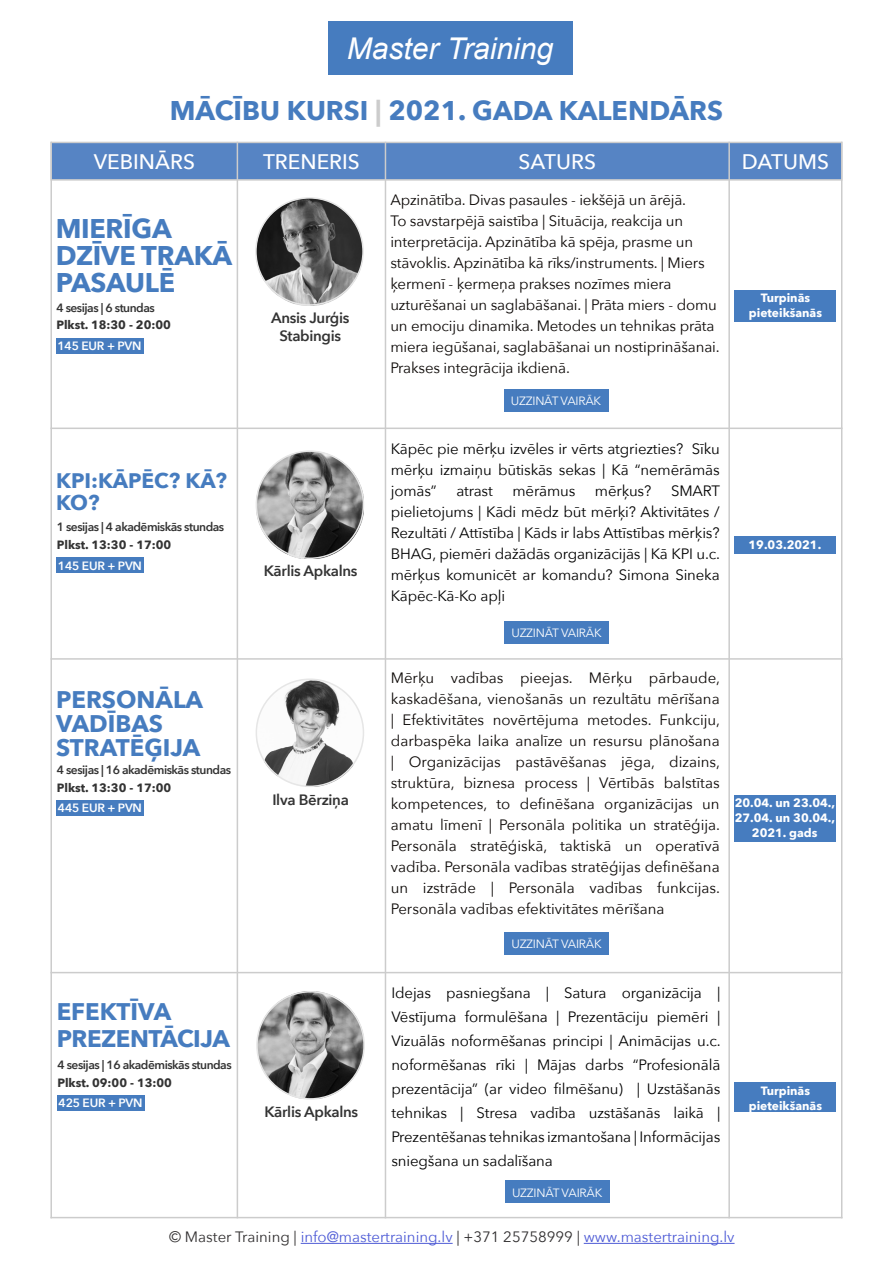
<style>
.page{position:relative;width:893px;height:1263px;background:#fff}
.page>*{position:absolute;margin:0;border:0;box-sizing:border-box;transform-origin:0 0}
.t1{font:italic 30px "Arial";color:#fff}
.t2{font:700 27px/27px "Avenir Next";letter-spacing:-.01em;color:#467cbf}
.t3{font:700 24px/24px "Avenir Next";color:#467cbf}
.t4{font:700 24px/27px "Avenir Next";letter-spacing:-.02em;color:#467cbf}
.t5{font:500 21px "Avenir Next";color:#fff}
.t6{font:700 21px/22.5px "Avenir Next";color:#467cbf}
.t7{font:15px/21px "Avenir Next";letter-spacing:-.01em;color:#0c0806}
.t8{font:15px/21px "Avenir Next";letter-spacing:-.01em;color:#000;text-align:justify}
.t9{font:15px "Avenir Next";color:#4f5cd6}
.t10{font:600 15px/18px "Avenir Next";letter-spacing:-.02em;color:#333;text-align:center}
.t11{font:600 12px "Avenir Next";letter-spacing:-.04em;color:#333}
.t12{font:700 12px/15px "Avenir Next";color:#fff;text-align:center}
.t13{font:700 12px "Avenir Next";color:#333}
.t14{font:12px "Avenir Next";letter-spacing:-.02em;color:#fff}
.t15{font:600 12px "Avenir Next";letter-spacing:-.02em;color:#fff}
.s1{color:#ccc}
.s2{color:#312f30}
</style>
<div class="page">
<img style="left:258px;top:200px;width:103px;height:105px">
<div style="left:50px;top:142px;width:792px;height:39px;background:#5684c4;border:2px solid #ccc"></div>
<div style="left:327px;top:21px;width:245px;height:54px;background:#467cbf"></div>
<hr style="left:301px;top:1243px;width:152px;height:1px;background:#4f5cd6">
<hr style="left:584px;top:1243px;width:151px;height:1px;background:#4f5cd6">
<hr style="left:50px;top:428px;width:792px;height:1px;background:#ccc">
<hr style="left:50px;top:658px;width:792px;height:2px;background:#ccc">
<hr style="left:50px;top:972px;width:792px;height:1px;background:#ccc">
<hr style="left:50px;top:1217px;width:792px;height:1px;background:#ccc">
<hr style="left:50px;top:142px;width:2px;height:1076px;background:#ccc">
<hr style="left:841px;top:142px;width:1px;height:1076px;background:#ccc">
<hr style="left:237px;top:142px;width:1px;height:1076px;background:#ccc">
<hr style="left:385px;top:142px;width:1px;height:1076px;background:#ccc">
<hr style="left:728px;top:142px;width:2px;height:1076px;background:#ccc">
<div style="left:734px;top:537px;width:101px;height:17px;background:#467cbf"></div>
<img style="left:256px;top:453px;width:107px;height:105px">
<div style="left:56px;top:558px;width:88px;height:15px;background:#467cbf"></div>
<div style="left:504px;top:621px;width:105px;height:22px;background:#467cbf"></div>
<div style="left:256px;top:450px;width:108px;height:109px;border:2px solid #e6e6e6;border-radius:50%"></div>
<div style="left:56px;top:338px;width:87px;height:15px;background:#467cbf"></div>
<div style="left:504px;top:389px;width:104px;height:22px;background:#467cbf"></div>
<div style="left:255px;top:197px;width:109px;height:109px;border:2px solid #e6e6e6;border-radius:50%"></div>
<div style="left:735px;top:1082px;width:101px;height:30px;background:#467cbf"></div>
<img style="left:259px;top:992px;width:104px;height:107px">
<div style="left:57px;top:1095px;width:87px;height:16px;background:#467cbf"></div>
<div style="left:505px;top:1181px;width:104px;height:22px;background:#467cbf"></div>
<div style="left:256px;top:991px;width:109px;height:108px;border:2px solid #e6e6e6;border-radius:50%"></div>
<img style="left:256px;top:681px;width:107px;height:105px">
<div style="left:56px;top:800px;width:88px;height:16px;background:#467cbf"></div>
<div style="left:504px;top:932px;width:105px;height:22px;background:#467cbf"></div>
<div style="left:256px;top:678px;width:108px;height:109px;border:2px solid #e6e6e6;border-radius:50%"></div>
<div style="left:734px;top:795px;width:101px;height:46px;background:#467cbf"></div>
<div style="left:735px;top:290px;width:101px;height:31px;background:#467cbf"></div>
<h1 class="t1" style="left:347px;top:29px;width:208px">Master Training</h1>
<h2 class="t2" style="left:170px;top:97px;width:555px">MĀCĪBU KURSI <span class="s1">|</span> 2021. GADA KALENDĀRS</h2>
<h3 class="t5" style="left:94px;top:144px;width:103px">VEBINĀRS</h3>
<h3 class="t5" style="left:263px;top:144px;width:98px">TRENERIS</h3>
<h3 class="t5" style="left:519px;top:144px;width:79px">SATURS</h3>
<h3 class="t5" style="left:742px;top:144px;width:88px">DATUMS</h3>
<h2 class="t2" style="left:56px;top:214px;width:178px">MIERĪGA<br>DZĪVE TRAKĀ<br>PASAULĒ</h2>
<p class="t11" style="left:56px;top:297px;width:100px">4 sesijas | 6 stundas</p>
<p class="t15" style="left:58px;top:335px;width:86px">145 EUR + PVN</p>
<p class="t13" style="left:56px;top:315px;width:116px">Plkst. 18:30 - 20:00</p>
<p class="t10" style="left:271px;top:309px;width:80px">Ansis Jurģis<br>Stabingis</p>
<h3 class="t6" style="left:56px;top:469px;width:172px">KPI:KĀPĒC? KĀ?<br>KO?</h3>
<p class="t13" style="left:57px;top:534px;width:116px">Plkst. 13:30 - 17:00</p>
<p class="t11" style="left:57px;top:517px;width:169px">1 sesijas | 4 akadēmiskās stundas</p>
<p class="t15" style="left:58px;top:555px;width:86px">145 EUR + PVN</p>
<p class="t10" style="left:264px;top:562px;width:95px">Kārlis Apkalns</p>
<h3 class="t3" style="left:56px;top:687px;width:149px">PERSONĀLA<br>VADĪBAS<br>STRATĒĢIJA</h3>
<p class="t11" style="left:57px;top:760px;width:176px">4 sesijas | 16 akadēmiskās stundas</p>
<p class="t15" style="left:58px;top:798px;width:86px">445 EUR + PVN</p>
<p class="t13" style="left:57px;top:777px;width:116px">Plkst. 13:30 - 17:00</p>
<p class="t10" style="left:272px;top:790px;width:78px">Ilva Bērziņa</p>
<h3 class="t4" style="left:57px;top:998px;width:175px">EFEKTĪVA<br>PREZENTĀCIJA</h3>
<p class="t13" style="left:57px;top:1072px;width:116px">Plkst. 09:00 - 13:00</p>
<p class="t11" style="left:57px;top:1055px;width:176px">4 sesijas | 16 akadēmiskās stundas</p>
<p class="t15" style="left:59px;top:1093px;width:86px">425 EUR + PVN</p>
<p class="t10" style="left:264px;top:1102px;width:95px">Kārlis Apkalns</p>
<p class="t7" style="left:390px;top:189px;width:331px">Apzinātība. Divas pasaules - iekšējā un ārējā.<br>To savstarpējā saistība | Situācija, reakcija un interpretācija. Apzinātība kā spēja, prasme un stāvoklis. Apzinātība kā rīks/instruments. | Miers ķermenī - ķermeņa prakses nozīmes miera uzturēšanai un saglabāšanai. | Prāta miers - domu un emociju dinamika. Metodes un tehnikas prāta miera iegūšanai, saglabāšanai un nostiprināšanai.<br>Prakses integrācija ikdienā.</p>
<p class="t14" style="left:511px;top:391px;width:92px">UZZINĀT VAIRĀK</p>
<p class="t8" style="left:391px;top:437px;width:330px">Kāpēc pie mērķu izvēles ir vērts atgriezties? Sīku mērķu izmaiņu būtiskās sekas | Kā “nemērāmās jomās”</p>
<p class="t8" style="left:456px;top:479px;width:38px">atrast</p>
<p class="t8" style="left:512px;top:479px;width:64px">mērāmus</p>
<p class="t8" style="left:595px;top:479px;width:58px">mērķus?</p>
<p class="t8" style="left:391px;top:479px;width:331px;text-indent:280px">SMART pielietojums | Kādi mēdz būt mērķi? Aktivitātes / Rezultāti / Attīstība | Kāds ir labs Attīstības mērķis?<br>BHAG, piemēri dažādās organizācijās | Kā KPI u.c. mērķus komunicēt ar komandu? Simona Sineka Kāpēc-Kā-Ko apļi</p>
<p class="t14" style="left:511px;top:623px;width:92px">UZZINĀT VAIRĀK</p>
<p class="t7" style="left:391px;top:667px;width:331px;text-align:justify">Mērķu vadības pieejas. Mērķu pārbaude, kaskadēšana, vienošanās un rezultātu mērīšana | Efektivitātes novērtējuma metodes. Funkciju, darbaspēka laika analīze un resursu plānošana | Organizācijas pastāvēšanas jēga, dizains, struktūra, biznesa process | Vērtībās balstītas kompetences, to definēšana organizācijas un amatu līmenī | Personāla politika un stratēģija.<br>Personāla stratēģiskā, taktiskā un operatīvā vadība. Personāla vadības stratēģijas definēšana un izstrāde | Personāla vadības funkcijas.<br>Personāla vadības efektivitātes mērīšana</p>
<p class="t14" style="left:511px;top:934px;width:92px">UZZINĀT VAIRĀK</p>
<p class="t8" style="left:391px;top:980px;width:331px;line-height:24px">Idejas pasniegšana | Satura organizācija | Vēstījuma formulēšana | Prezentāciju piemēri | Vizuālās noformēšanas principi | Animācijas u.c. noformēšanas rīki | Mājas darbs “Profesionālā prezentācija” (ar video filmēšanu) | Uzstāšanās tehnikas | Stresa vadība uzstāšanās laikā | Prezentēšanas tehnikas izmantošana | Informācijas sniegšana un sadalīšana</p>
<p class="t14" style="left:512px;top:1182px;width:92px">UZZINĀT VAIRĀK</p>
<p class="t12" style="left:749px;top:290px;width:75px">Turpinās pieteikšanās</p>
<p class="t12" style="left:748px;top:537px;width:74px">19.03.2021.</p>
<p class="t12" style="left:735px;top:795px;width:102px">20.04. un 23.04.,<br>27.04. un 30.04.,<br>2021. gads</p>
<p class="t12" style="left:749px;top:1083px;width:75px">Turpinās pieteikšanās</p>
<p class="t9" style="left:169px;top:1224px;width:567px"><span class="s2">© Master Training |</span> info@mastertraining.lv <span class="s2">| +371 25758999 |</span> www.mastertraining.lv</p>
</div>
